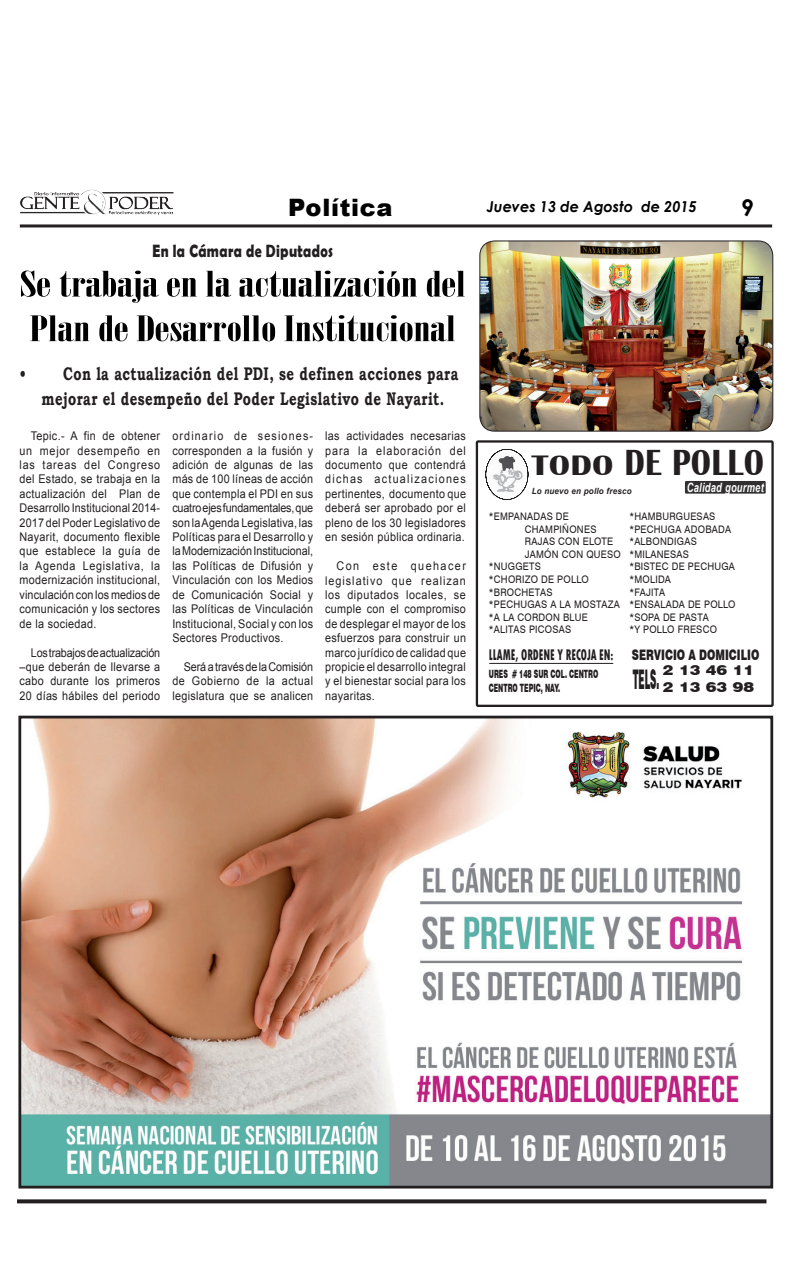
<style>
.page{position:relative;width:792px;height:1276px;background:#fff}
.page>*{position:absolute;margin:0;border:0;box-sizing:border-box;transform-origin:0 0}
.t1{font:700 37.4px "Britannic";letter-spacing:.03em;color:#231f20;scale:.81 1}
.t2{font:35.1px/44.6px "Onyx";color:#000;scale:1.6 1}
.t3{font:900 27.1px "Swiss 721 BT";color:#231f20;scale:.33 1}
.t4{font:900 24px "Arial";letter-spacing:.03em;color:#000}
.t5{font:700 23px "Century Gothic";color:#000}
.t6{font:700 18.3px/24.5px "Bookman Old Style";letter-spacing:.035em;color:#231f20;text-align:center;scale:.72 1}
.t7{font:700 17.8px "Berlin Sans FB Demi";letter-spacing:.025em;color:#231f20;scale:.78 1}
.t8{font:800 condensed 16.2px "Tw Cen";color:#231f20;scale:.68 1}
.t9{font:italic 700 15px "Century Gothic";color:#000}
.t10{font:900 13.8px/16.5px "Swiss 721 BT";color:#231f20;scale:1.19 1}
.t11{font:italic 700 12.8px "Arial";letter-spacing:.03em;color:#fff;scale:.73 1}
.t12{font:12px/14.4px "Arial";letter-spacing:.03em;color:#231f20;text-align:justify;scale:.9 1}
.t13{font:900 11.5px/13.8px "Swiss 721 BT";color:#231f20;scale:.56 1}
.t14{font:10.4px/12.6px "Swiss 721 BT";letter-spacing:.025em;color:#231f20;scale:.91 1}
.t15{font:italic 700 8.5px "Arial";letter-spacing:.03em;color:#231f20;scale:.94 1}
.s1{font-size:29px}
.s2{font-family:"Swiss 721 BT";font-weight:900;font-stretch:normal;font-size:14.5px}
</style>
<div class="page">
<svg style="left:17px;top:1199px;width:749px;height:4px;background:#373435"></svg>
<hr style="left:20px;top:224px;width:752px;height:3px;background:#231f20">
<svg style="left:19px;top:189px;width:451px;height:39px"></svg>
<div style="left:476px;top:440px;width:298px;height:267px;border:2px solid #231f20"></div>
<svg style="left:486px;top:449px;width:42px;height:51px"></svg>
<div style="left:685px;top:481px;width:81px;height:12px;background:#312f30"></div>
<hr style="left:489px;top:663px;width:124px;height:1px;background:#231f20">
<img style="left:480px;top:241px;width:293px;height:190px">
<div style="left:479px;top:241px;width:294px;height:190px;border:1px solid #231f20;border-radius:15px"></div>
<img style="left:22px;top:719px;width:747px;height:465px">
<div style="left:18px;top:715px;width:755px;height:473px;border:3px solid #231f20"></div>
<h3 class="t4" style="left:288px;top:190px;width:106px">Política</h3>
<h3 class="t7" style="left:153px;top:241px;width:233px">En la Cámara de Diputados</h3>
<h2 class="t2" style="left:20px;top:262px;width:280px">Se trabaja en la actualización del<br>Plan de Desarrollo Institucional</h2>
<h3 class="t6" style="left:20px;top:362px;width:611px">• Con la actualización del PDI, se definen acciones para mejorar el desempeño del Poder Legislativo de Nayarit.</h3>
<p class="t12" style="left:20px;top:429px;width:158px;text-indent:11px">Tepic.- A fin de obtener un mejor desempeño en las tareas del Congreso del Estado, se trabaja en la actualización del Plan de Desarrollo Institucional 2014- 2017 del Poder Legislativo de Nayarit, documento flexible que establece la guía de la Agenda Legislativa, la modernización institucional, vinculación con los medios de comunicación y los sectores de la sociedad.</p>
<p class="t12" style="left:20px;top:645px;width:158px;text-indent:11px">Los trabajos de actualización –que deberán de llevarse a cabo durante los primeros 20 días hábiles del periodo</p>
<p class="t12" style="left:172px;top:429px;width:158px">ordinario de sesiones&shy;corresponden a la fusión y adición de algunas de las más de 100 líneas de acción que contempla el PDI en sus cuatro ejes fundamentales, que son la Agenda Legislativa, las Políticas para el Desarrollo y la Modernización Institucional, las Políticas de Difusión y Vinculación con los Medios de Comunicación Social y las Políticas de Vinculación Institucional, Social y con los Sectores Productivos.</p>
<p class="t12" style="left:172px;top:659px;width:158px;text-indent:11px">Será a través de la Comisión de Gobierno de la actual legislatura que se analicen</p>
<p class="t12" style="left:325px;top:429px;width:158px">las actividades necesarias para la elaboración del documento que contendrá dichas actualizaciones pertinentes, documento que deberá ser aprobado por el pleno de los 30 legisladores en sesión pública ordinaria.</p>
<p class="t12" style="left:325px;top:559px;width:158px;text-indent:11px">Con este quehacer legislativo que realizan los diputados locales, se cumple con el compromiso de desplegar el mayor de los esfuerzos para construir un marco jurídico de calidad que propicie el desarrollo integral y el bienestar social para los nayaritas.</p>
<p class="t9" style="left:487px;top:195px;width:211px">Jueves 13 de Agosto de 2015</p>
<h3 class="t5" style="left:741px;top:190px;width:14px">9</h3>
<h1 class="t1" style="left:532px;top:442px;width:288px"><span class="s1">TODO</span> DE POLLO</h1>
<p class="t15" style="left:532px;top:485px;width:108px">Lo nuevo en pollo fresco</p>
<p class="t14" style="left:489px;top:510px;width:89px">*EMPANADAS DE</p>
<p class="t14" style="left:525px;top:522px;width:80px">CHAMPIÑONES</p>
<p class="t14" style="left:525px;top:535px;width:99px">RAJAS CON ELOTE</p>
<p class="t14" style="left:525px;top:547px;width:107px">JAMÓN CON QUESO</p>
<p class="t14" style="left:489px;top:560px;width:59px">*NUGGETS</p>
<p class="t14" style="left:489px;top:572px;width:111px">*CHORIZO DE POLLO</p>
<p class="t14" style="left:489px;top:585px;width:72px">*BROCHETAS</p>
<p class="t14" style="left:489px;top:598px;width:145px">*PECHUGAS A LA MOSTAZA</p>
<p class="t14" style="left:489px;top:610px;width:110px">*A LA CORDON BLUE</p>
<p class="t14" style="left:489px;top:623px;width:92px">*ALITAS PICOSAS</p>
<p class="t11" style="left:687px;top:479px;width:107px">Calidad gourmet</p>
<p class="t14" style="left:629px;top:510px;width:118px">*HAMBURGUESAS *PECHUGA ADOBADA *ALBONDIGAS *MILANESAS<br>*BISTEC DE PECHUGA *MOLIDA<br>*FAJITA<br>*ENSALADA DE POLLO *SOPA DE PASTA<br>*Y POLLO FRESCO</p>
<h3 class="t3" style="left:633px;top:662px;width:83px">TELS.</h3>
<h3 class="t8" style="left:489px;top:645px;width:399px">LLAME, ORDENE Y RECOJA EN: <span class="s2">SERVICIO A DOMICILIO</span></h3>
<p class="t10" style="left:663px;top:662px;width:78px">2 13 46 11<br>2 13 63 98</p>
<p class="t13" style="left:489px;top:667px;width:197px">URES # 148 SUR COL. CENTRO<br>CENTRO TEPIC, NAY.</p>
</div>
